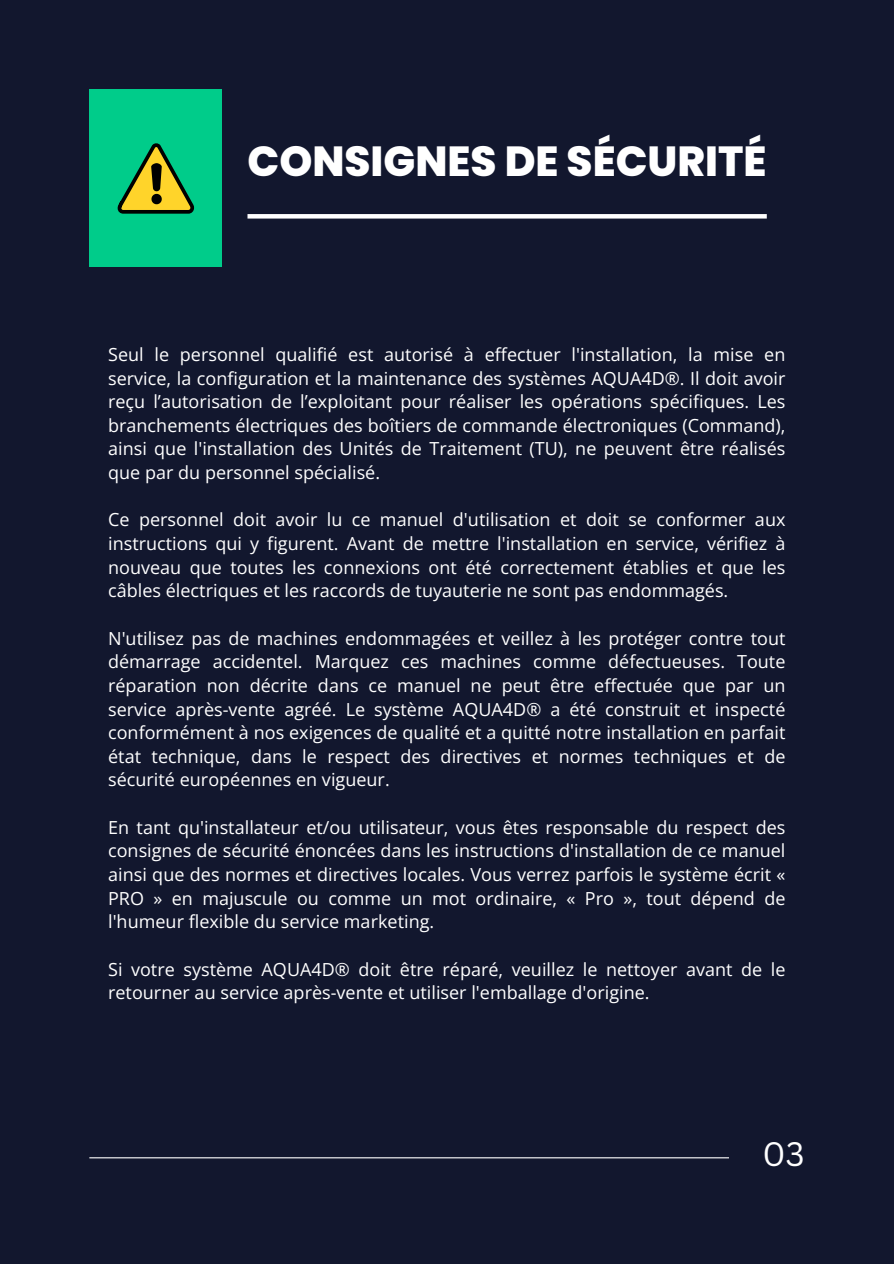
<style>
.page{position:relative;width:894px;height:1264px;background:#fff}
.page>*{position:absolute;margin:0;border:0;box-sizing:border-box;transform-origin:0 0}
.t1{font:800 42px "Poppins";color:#fff}
.t2{font:33px "Canva Sans";color:#fff}
.t3{font:18px/23.7px "Open Sans";color:#fff;text-align:justify}
</style>
<div class="page">
<div style="left:0;top:0;width:893px;height:1263px;background:#12172e"></div>
<div style="left:89px;top:89px;width:133px;height:177px;background:#00cc8a"></div>
<svg style="left:247px;top:214px;width:519px;height:4px;background:#fbfbfb"></svg>
<hr style="left:89px;top:1157px;width:639px;height:1px;background:#fff">
<svg style="left:117px;top:144px;width:77px;height:70px"></svg>
<p class="t1" style="left:247px;top:132px;width:520px">CONSIGNES DE SÉCURITÉ</p>
<p class="t3" style="left:108px;top:342px;width:678px">Seul le personnel qualifié est autorisé à effectuer l'installation, la mise en service, la configuration et la maintenance des systèmes AQUA4D®. Il doit avoir reçu l’autorisation de l’exploitant pour réaliser les opérations spécifiques. Les branchements électriques des boîtiers de commande électroniques (Command), ainsi que l'installation des Unités de Traitement (TU), ne peuvent être réalisés que par du personnel spécialisé.</p>
<h1 class="t3" style="left:108px;top:507px;width:678px">Ce personnel doit avoir lu ce manuel d'utilisation et doit se conformer aux instructions qui y figurent. Avant de mettre l'installation en service, vérifiez à nouveau que toutes les connexions ont été correctement établies et que les câbles électriques et les raccords de tuyauterie ne sont pas endommagés.</h1>
<p class="t3" style="left:108px;top:625px;width:678px">N'utilisez pas de machines endommagées et veillez à les protéger contre tout démarrage accidentel. Marquez ces machines comme défectueuses. Toute réparation non décrite dans ce manuel ne peut être effectuée que par un service après-vente agréé. Le système AQUA4D® a été construit et inspecté conformément à nos exigences de qualité et a quitté notre installation en parfait état technique, dans le respect des directives et normes techniques et de sécurité européennes en vigueur.</p>
<p class="t3" style="left:108px;top:814px;width:678px">En tant qu'installateur et/ou utilisateur, vous êtes responsable du respect des consignes de sécurité énoncées dans les instructions d'installation de ce manuel ainsi que des normes et directives locales. Vous verrez parfois le système écrit « PRO » en majuscule ou comme un mot ordinaire, « Pro », tout dépend de l'humeur flexible du service marketing.</p>
<p class="t3" style="left:108px;top:956px;width:678px">Si votre système AQUA4D® doit être réparé, veuillez le nettoyer avant de le retourner au service après-vente et utiliser l'emballage d'origine.</p>
<p class="t2" style="left:762px;top:1130px;width:44px">03</p>
</div>
